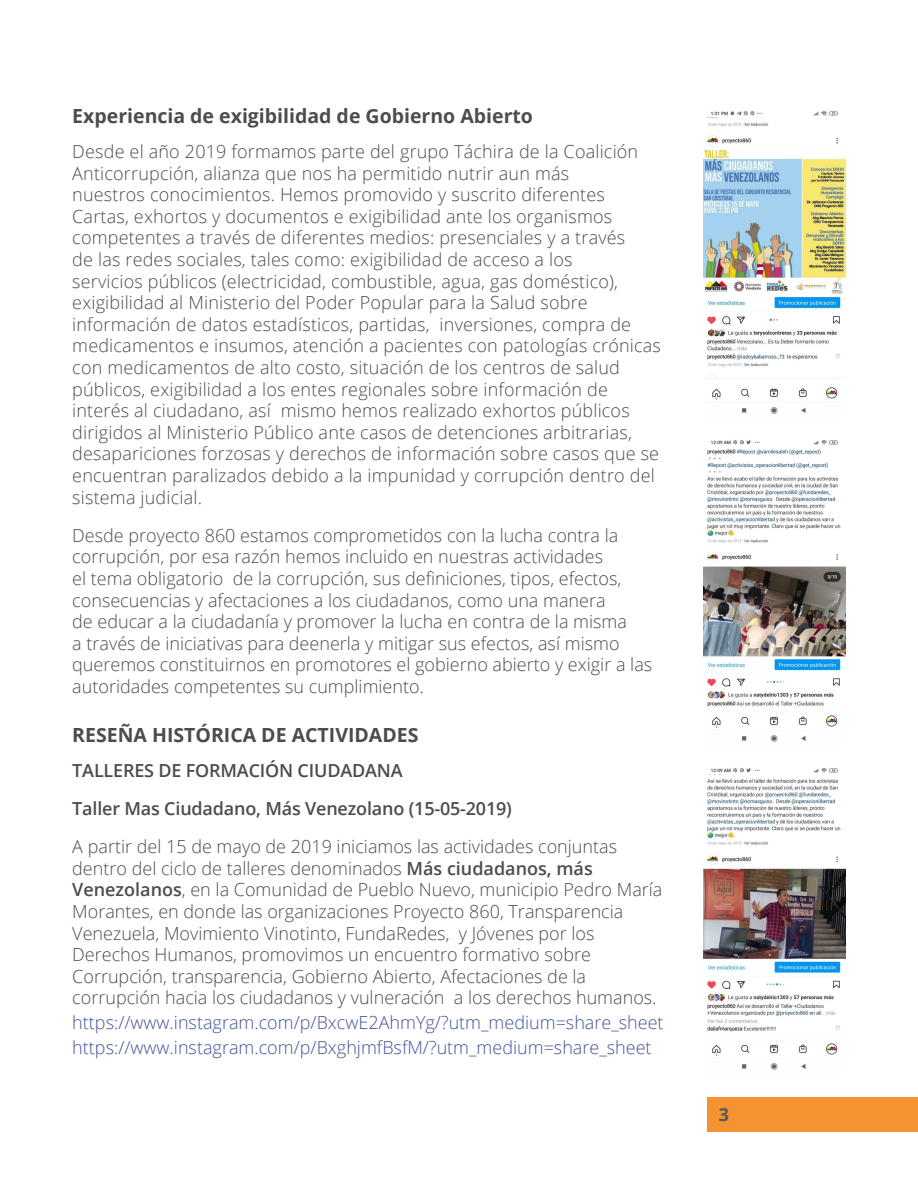
<style>
.page{position:relative;width:918px;height:1188px;background:#fff}
.page>*{position:absolute;margin:0;border:0;box-sizing:border-box;transform-origin:0 0}
.subtitulos{font:700 19.5px "Open Sans";color:#4b4c4d}
.direccion_web{font:300 18px/21.6px "Open Sans";letter-spacing:.01em;color:#4b4c4d}
.direccion_web-2{font:300 18px "Open Sans";color:#43549a}
.direccion_web-3{font:600 18px "Open Sans";letter-spacing:-.01em;color:#4b4c4d}
.t1{font:700 18px "Open Sans";color:#57585a}
.s1{font-weight:600}
</style>
<div class="page">
<div style="left:708px;top:1098px;width:210px;height:34px;background:#f59231"></div>
<img style="left:704px;top:111px;width:141px;height:303px">
<img style="left:704px;top:440px;width:141px;height:302px">
<img style="left:704px;top:768px;width:141px;height:302px">
<p class="subtitulos" style="left:72px;top:102px;width:462px">Experiencia de exigibilidad de Gobierno Abierto</p>
<p class="direccion_web" style="left:72px;top:140px;width:590px">Desde el año 2019 formamos parte del grupo Táchira de la Coalición Anticorrupción, alianza que nos ha permitido nutrir aun más<br>nuestros conocimientos. Hemos promovido y suscrito diferentes Cartas, exhortos y documentos e exigibilidad ante los organismos competentes a través de diferentes medios: presenciales y a través<br>de las redes sociales, tales como: exigibilidad de acceso a los<br>servicios públicos (electricidad, combustible, agua, gas doméstico), exigibilidad al Ministerio del Poder Popular para la Salud sobre información de datos estadísticos, partidas, inversiones, compra de medicamentos e insumos, atención a pacientes con patologías crónicas con medicamentos de alto costo, situación de los centros de salud públicos, exigibilidad a los entes regionales sobre información de interés al ciudadano, así mismo hemos realizado exhortos públicos dirigidos al Ministerio Público ante casos de detenciones arbitrarias, desapariciones forzosas y derechos de información sobre casos que se encuentran paralizados debido a la impunidad y corrupción dentro del sistema judicial.</p>
<p class="direccion_web" style="left:72px;top:524px;width:581px">Desde proyecto 860 estamos comprometidos con la lucha contra la corrupción, por esa razón hemos incluido en nuestras actividades<br>el tema obligatorio de la corrupción, sus definiciones, tipos, efectos, consecuencias y afectaciones a los ciudadanos, como una manera<br>de educar a la ciudadanía y promover la lucha en contra de la misma<br>a través de iniciativas para deenerla y mitigar sus efectos, así mismo queremos constituirnos en promotores el gobierno abierto y exigir a las autoridades competentes su cumplimiento.</p>
<p class="subtitulos" style="left:72px;top:721px;width:348px">RESEÑA HISTÓRICA DE ACTIVIDADES</p>
<p class="direccion_web-3" style="left:72px;top:758px;width:332px">TALLERES DE FORMACIÓN CIUDADANA</p>
<p class="direccion_web-3" style="left:72px;top:796px;width:441px">Taller Mas Ciudadano, Más Venezolano (15-05-2019)</p>
<p class="direccion_web" style="left:72px;top:835px;width:592px">A partir del 15 de mayo de 2019 iniciamos las actividades conjuntas dentro del ciclo de talleres denominados <span class="s1">Más ciudadanos, más Venezolanos</span>, en la Comunidad de Pueblo Nuevo, municipio Pedro María Morantes, en donde las organizaciones Proyecto 860, Transparencia Venezuela, Movimiento Vinotinto, FundaRedes, y Jóvenes por los Derechos Humanos, promovimos un encuentro formativo sobre Corrupción, transparencia, Gobierno Abierto, Afectaciones de la corrupción hacia los ciudadanos y vulneración a los derechos humanos.</p>
<p class="direccion_web-2" style="left:72px;top:1010px;width:593px">https://www.instagram.com/p/BxcwE2AhmYg/?utm_medium=share_sheet</p>
<p class="direccion_web-2" style="left:72px;top:1035px;width:581px">https://www.instagram.com/p/BxghjmfBsfM/?utm_medium=share_sheet</p>
<p class="t1" style="left:719px;top:1101px;width:12px">3</p>
</div>
